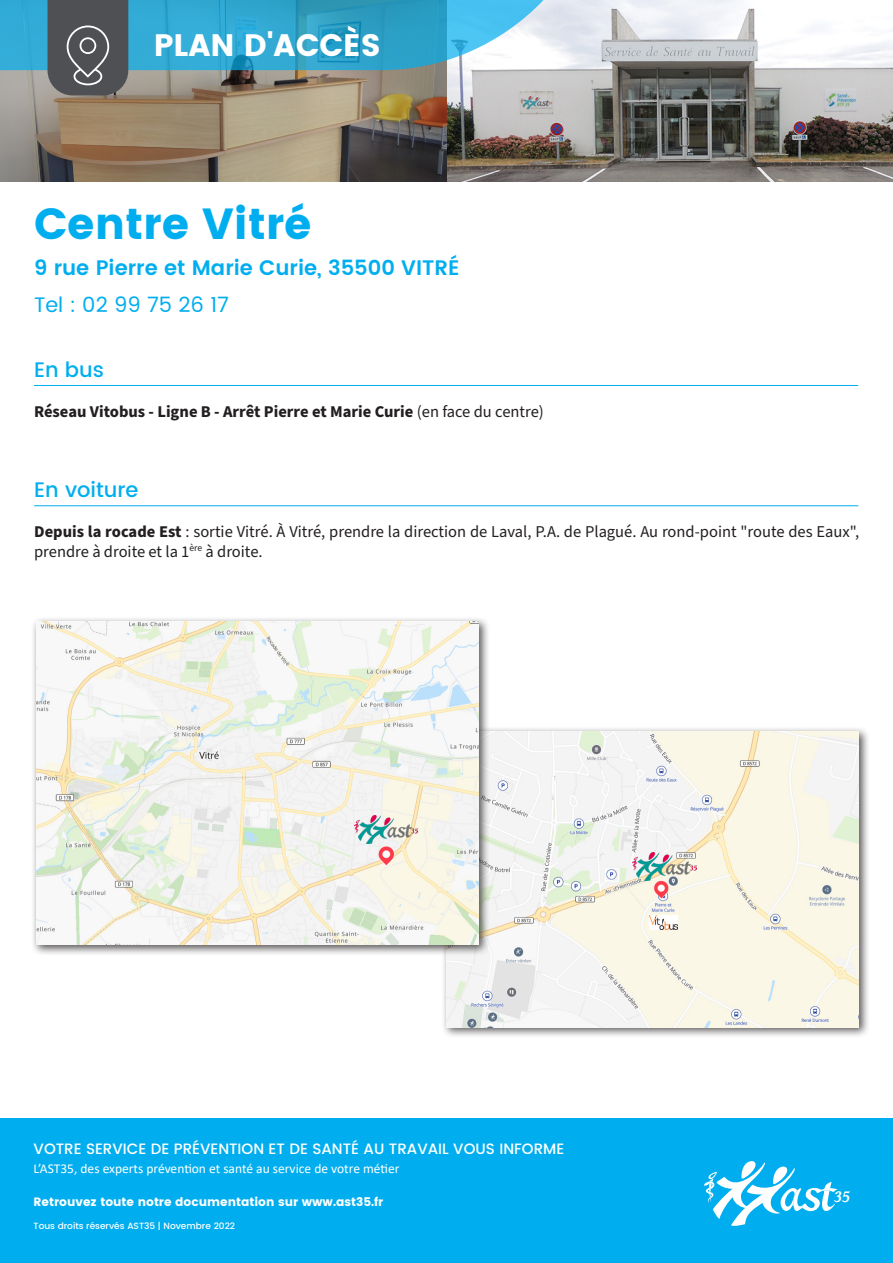
<style>
.page{position:relative;width:893px;height:1263px;background:#fff}
.page>*{position:absolute;margin:0;border:0;box-sizing:border-box;transform-origin:0 0}
.Titre_N1{font:43.5px "Poppins";color:#00aeef}
.t1{font:30.9px "Poppins";color:#fff}
.Titre_N2{font:600 21px "Poppins";color:#00aeef}
.t2{font:500 21px "Poppins";color:#00aeef}
.Titre_N2-2{font:21px "Poppins";color:#00aeef}
.t3{font:italic 700 17.85px "Gentium Basic";color:#fff}
.Paragraphe_simple{font:16.5px/19.5px "Source Sans Pro";color:#231f20}
.Paragraphe_simple-2{font:700 16.5px "Source Sans Pro";color:#231f20}
.t4{font:500 15px "Poppins";color:#fff}
.t5{font:13.5px "Calibri";color:#fff}
.t6{font:12px "Poppins";color:#fff}
.t7{font:500 9px "Poppins";color:#fff}
.s1{font-weight:400}
.s2{font-weight:700}
</style>
<div class="page">
<div style="left:441px;top:727px;width:429px;height:311px;background:#231f20;opacity:.75"></div>
<img style="left:447px;top:732px;width:412px;height:295px">
<img style="left:0;top:0;width:893px;height:182px">
<hr style="left:34px;top:385px;width:824px;height:1px;background:#00aeef">
<svg style="left:0;top:0;width:609px;height:95px"></svg>
<hr style="left:34px;top:505px;width:824px;height:1px;background:#00aeef">
<img style="left:650px;top:916px;width:28px;height:13px">
<img style="left:633px;top:852px;width:63px;height:28px">
<div style="left:0;top:1119px;width:893px;height:144px;background:#00aeef"></div>
<svg style="left:704px;top:1161px;width:133px;height:65px"></svg>
<div style="left:31px;top:616px;width:459px;height:340px;background:#231f20;opacity:.75"></div>
<img style="left:36px;top:621px;width:443px;height:323px">
<img style="left:354px;top:816px;width:64px;height:28px">
<p class="t1" style="left:154px;top:27px;width:228px">PLAN D'ACCÈS</p>
<p class="Titre_N1" style="left:34px;top:198px;width:279px">Centre Vitré</p>
<p class="Titre_N2" style="left:34px;top:252px;width:427px">9 rue Pierre et Marie Curie, 35500 VITRÉ</p>
<p class="Titre_N2-2" style="left:34px;top:289px;width:196px">Tel : 02 99 75 26 17</p>
<p class="t2" style="left:34px;top:354px;width:72px">En bus</p>
<p class="Paragraphe_simple-2" style="left:34px;top:400px;width:511px">Réseau Vitobus - Ligne B - Arrêt Pierre et Marie Curie <span class="s1">(en face du centre)</span></p>
<p class="t2" style="left:34px;top:474px;width:106px">En voiture</p>
<p class="Paragraphe_simple" style="left:34px;top:522px;width:826px"><span class="s2">Depuis la rocade Est</span> : sortie Vitré. À Vitré, prendre la direction de Laval, P.A. de Plagué. Au rond-point "route des Eaux", prendre à droite et la 1<sup>ère</sup> à droite.</p>
<p class="t4" style="left:34px;top:1137px;width:532px">VOTRE SERVICE DE PRÉVENTION ET DE SANTÉ AU TRAVAIL VOUS INFORME</p>
<p class="t5" style="left:34px;top:1159px;width:367px">L’AST35, des experts prévention et santé au service de votre métier</p>
<p class="t6" style="left:34px;top:1194px;width:351px">Retrouvez toute notre documentation sur www.ast35.fr</p>
<p class="t7" style="left:34px;top:1219px;width:203px">Tous droits réservés AST35 | Novembre 2022</p>
<p class="t3" style="left:834px;top:1183px;width:18px">35</p>
</div>
